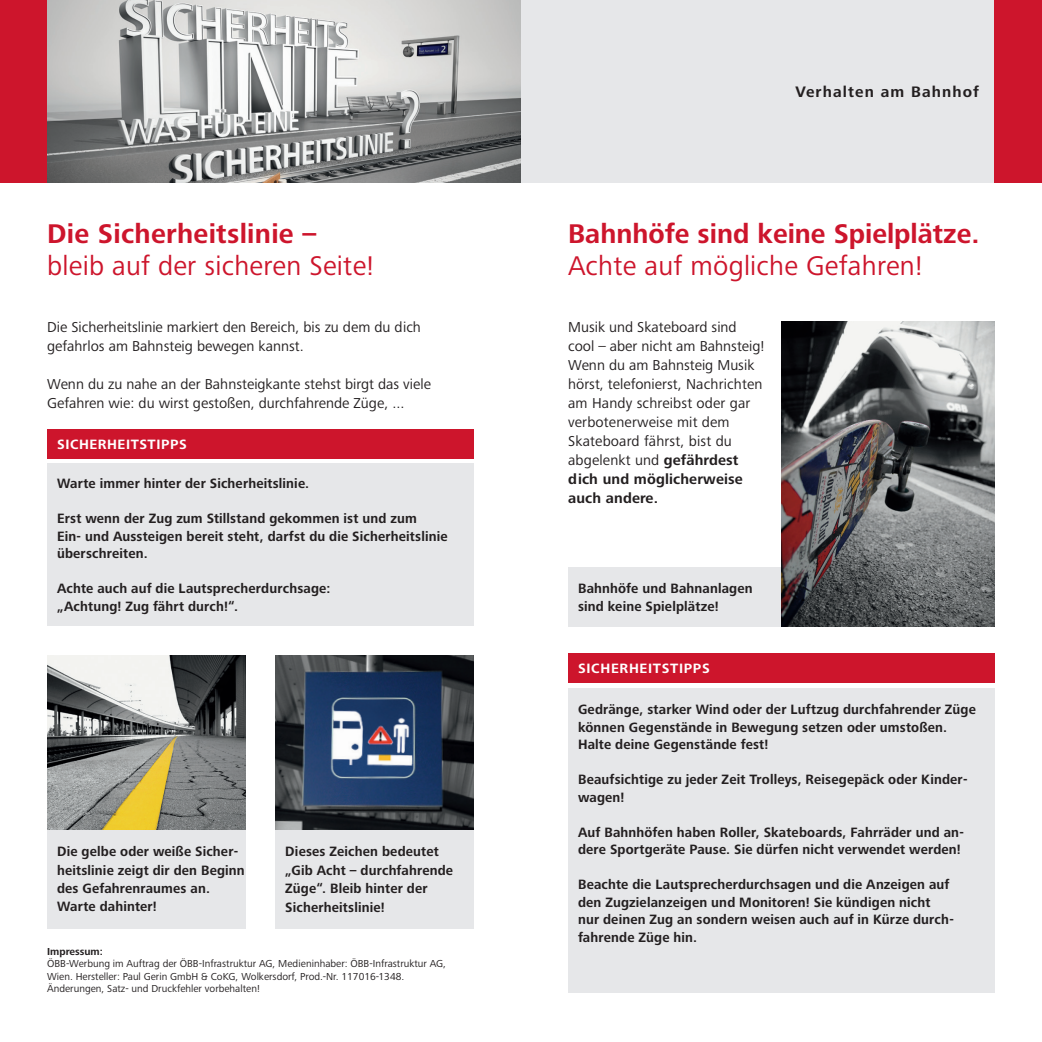
<style>
.page{position:relative;width:1042px;height:1042px;background:#fff}
.page>*{position:absolute;margin:0;border:0;box-sizing:border-box;transform-origin:0 0}
.t1{font:28px "Frutiger Next Pro";letter-spacing:.01em;color:#cd152c}
.t2{font:700 28px "Frutiger Next Pro";color:#cd152c}
.t3{font:700 15.75px "Frutiger Next Pro";letter-spacing:.07em;color:#231f20}
.t4{font:14.88px/18.9px "Frutiger Next Pro";color:#231f20}
.t5{font:700 14px/17.5px "Frutiger Next Pro";letter-spacing:.01em;color:#231f20;scale:.96 1}
.t6{font:700 14px "Frutiger Next Pro";letter-spacing:.04em;color:#fff}
.t7{font:10.5px/12.6px "Frutiger Next Pro";color:#231f20}
.t8{font:700 10.5px "Frutiger Next Pro";color:#231f20}
.s1{font-weight:700}
</style>
<div class="page">
<div style="left:521px;top:0;width:521px;height:182px;background:#e6e7e9"></div>
<div style="left:995px;top:0;width:47px;height:182px;background:#cd152c"></div>
<div style="left:568px;top:653px;width:427px;height:30px;background:#cd152c"></div>
<div style="left:568px;top:688px;width:427px;height:304px;background:#e6e7e9"></div>
<div style="left:0;top:0;width:47px;height:182px;background:#cd152c"></div>
<img style="left:47px;top:0;width:474px;height:182px">
<div style="left:47px;top:829px;width:199px;height:99px;background:#e6e7e9"></div>
<img style="left:47px;top:655px;width:199px;height:174px">
<div style="left:275px;top:829px;width:199px;height:99px;background:#e6e7e9"></div>
<img style="left:275px;top:655px;width:199px;height:174px">
<div style="left:47px;top:429px;width:427px;height:30px;background:#cd152c"></div>
<div style="left:47px;top:464px;width:427px;height:162px;background:#e6e7e9"></div>
<div style="left:568px;top:567px;width:214px;height:60px;background:#e6e7e9"></div>
<img style="left:781px;top:321px;width:214px;height:306px">
<h1 class="t2" style="left:47px;top:218px;width:271px">Die Sicherheitslinie –</h1>
<h1 class="t1" style="left:47px;top:250px;width:328px">bleib auf der sicheren Seite!</h1>
<p class="t4" style="left:47px;top:317px;width:375px">Die Sicherheitslinie markiert den Bereich, bis zu dem du dich gefahrlos am Bahnsteig bewegen kannst.</p>
<p class="t4" style="left:47px;top:374px;width:385px">Wenn du zu nahe an der Bahnsteigkante stehst birgt das viele<br>Gefahren wie: du wirst gestoßen, durchfahrende Züge, ...</p>
<p class="t6" style="left:57px;top:436px;width:131px">SICHERHEITSTIPPS</p>
<p class="t5" style="left:57px;top:475px;width:264px">Warte immer hinter der Sicherheitslinie.</p>
<p class="t5" style="left:57px;top:510px;width:408px">Erst wenn der Zug zum Stillstand gekommen ist und zum<br>Ein- und Aussteigen bereit steht, darfst du die Sicherheitslinie überschreiten.</p>
<p class="t5" style="left:57px;top:580px;width:286px">Achte auch auf die Lautsprecherdurchsage: „Achtung! Zug fährt durch!“.</p>
<p class="t5" style="left:57px;top:842px;width:197px;line-height:18.4px">Die gelbe oder weiße Sicher&shy;heitslinie zeigt dir den Beginn des Gefahrenraumes an.<br>Warte dahinter!</p>
<p class="t5" style="left:285px;top:842px;width:176px;line-height:18.4px">Dieses Zeichen bedeutet „Gib Acht – durchfahrende<br>Züge“. Bleib hinter der<br>Sicherheitslinie!</p>
<p class="t8" style="left:47px;top:945px;width:57px">Impressum:</p>
<p class="t7" style="left:47px;top:957px;width:400px">ÖBB-Werbung im Auftrag der ÖBB-Infrastruktur AG, Medieninhaber: ÖBB-Infrastruktur AG,<br>Wien. Hersteller: Paul Gerin GmbH &amp; CoKG, Wolkersdorf, Prod.-Nr. 117016-1348.<br>Änderungen, Satz- und Druckfehler vorbehalten!</p>
<p class="t3" style="left:795px;top:82px;width:185px">Verhalten am Bahnhof</p>
<h1 class="t2" style="left:568px;top:218px;width:413px">Bahnhöfe sind keine Spielplätze.</h1>
<h1 class="t1" style="left:568px;top:250px;width:356px">Achte auf mögliche Gefahren!</h1>
<p class="t4" style="left:568px;top:317px;width:198px">Musik und Skateboard sind cool – aber nicht am Bahnsteig!<br>Wenn du am Bahnsteig Musik hörst, telefonierst, Nachrichten am Handy schreibst oder gar verbotenerweise mit dem<br>Skateboard fährst, bist du abgelenkt und <span class="s1">gefährdest dich und möglicherweise auch andere.</span></p>
<p class="t5" style="left:578px;top:579px;width:183px;line-height:18.4px">Bahnhöfe und Bahnanlagen sind keine Spielplätze!</p>
<p class="t6" style="left:578px;top:660px;width:133px">SICHERHEITSTIPPS</p>
<p class="t5" style="left:578px;top:701px;width:416px">Gedränge, starker Wind oder der Luftzug durchfahrender Züge können Gegenstände in Bewegung setzen oder umstoßen.<br>Halte deine Gegenstände fest!</p>
<p class="t5" style="left:578px;top:771px;width:407px">Beaufsichtige zu jeder Zeit Trolleys, Reisegepäck oder Kinder&shy;wagen!</p>
<p class="t5" style="left:578px;top:823px;width:403px">Auf Bahnhöfen haben Roller, Skateboards, Fahrräder und an&shy;dere Sportgeräte Pause. Sie dürfen nicht verwendet werden!</p>
<p class="t5" style="left:578px;top:876px;width:393px">Beachte die Lautsprecherdurchsagen und die Anzeigen auf den Zugzielanzeigen und Monitoren! Sie kündigen nicht nur deinen Zug an sondern weisen auch auf in Kürze durch&shy;fahrende Züge hin.</p>
</div>
